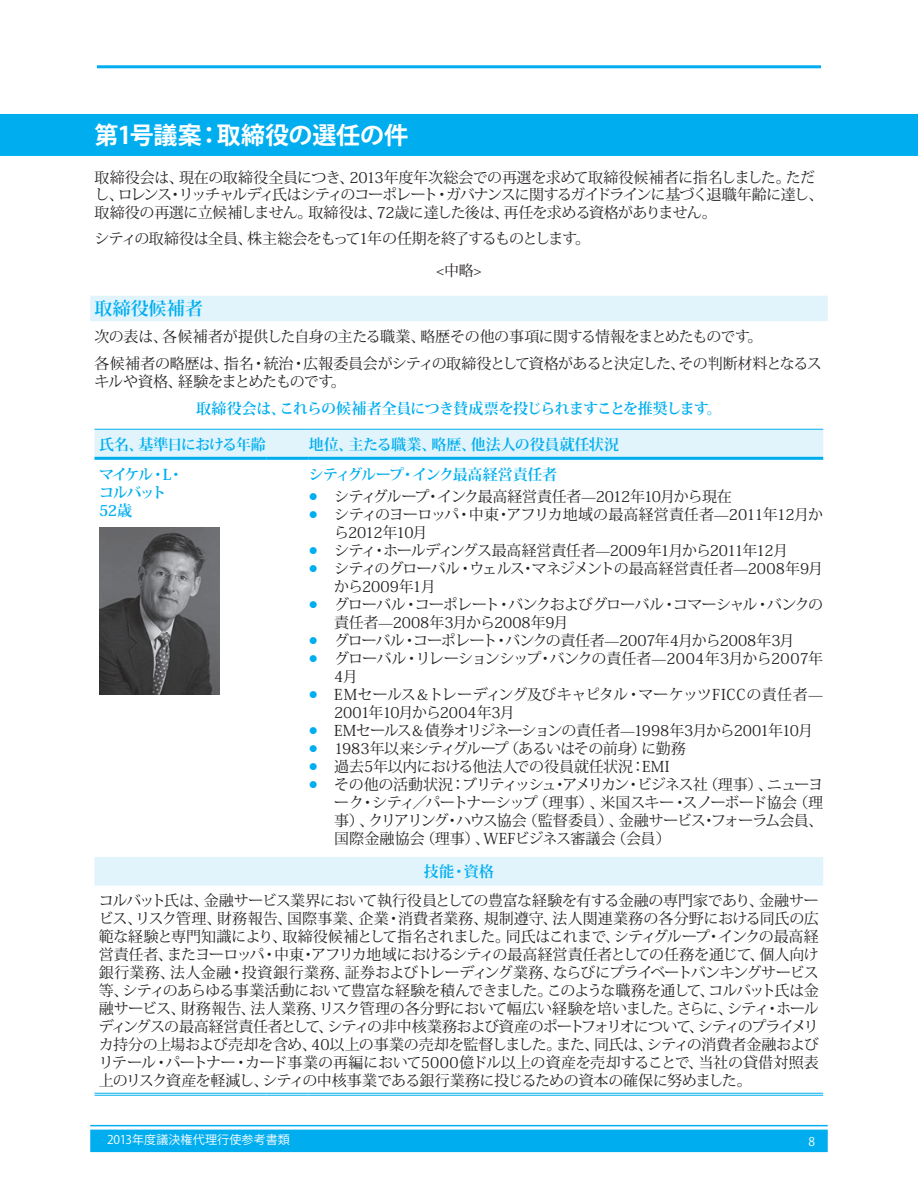
<style>
.page{position:relative;width:918px;height:1188px;background:#fff}
.page>*{position:absolute;margin:0;border:0;box-sizing:border-box;transform-origin:0 0}
.t1{font:700 24px "Koz Go Pro";letter-spacing:-.01em;color:#fff}
.t2{font:700 18px "Koz Min Pro";letter-spacing:.01em;color:#00aeef}
.t3{font:15px/18px "Koz Min Pro";letter-spacing:-.04em;color:#231f20}
.t4{font:700 15px "Koz Min Pro";letter-spacing:-.035em;color:#00aeef}
.t5{font:15px "Koz Min Pro";letter-spacing:-.07em;color:#231f20}
.t6{font:15px/18px "Koz Min Pro";letter-spacing:-.015em;color:#231f20}
.t7{font:15px "Koz Min Pro";letter-spacing:-.06em;color:#231f20}
.t8{font:15px "Koz Min Pro";letter-spacing:-.02em;color:#231f20}
.t9{font:700 15px "Koz Min Pro";letter-spacing:-.005em;color:#00aeef}
.t10{font:700 15px/18px "Koz Min Pro";letter-spacing:-.09em;color:#00aeef}
.t11{font:700 15px "Koz Min Pro";letter-spacing:-.06em;color:#00aeef}
.t12{font:12px "Koz Go Pro";letter-spacing:.01em;color:#fff}
.s1{color:#00aeef}
</style>
<div class="page">
<hr style="left:90px;top:1125px;width:738px;height:1px;background:#00aeef">
<div style="left:90px;top:1130px;width:738px;height:22px;background:#00aeef"></div>
<hr style="left:97px;top:65px;width:724px;height:3px;background:#00aeef">
<div style="left:0;top:114px;width:918px;height:42px;background:#00aeef"></div>
<div style="left:90px;top:296px;width:738px;height:25px;background:#e1f4fc"></div>
<svg style="left:94px;top:430px;width:729px;height:456px"></svg>
<hr style="left:99px;top:429px;width:167px;height:1px;background:#00aeef">
<hr style="left:266px;top:429px;width:43px;height:1px;background:#00aeef">
<hr style="left:309px;top:429px;width:514px;height:1px;background:#00aeef">
<svg style="left:94px;top:457px;width:5px;height:3px"></svg>
<hr style="left:99px;top:457px;width:167px;height:3px;background:#00aeef">
<hr style="left:266px;top:457px;width:43px;height:3px;background:#00aeef">
<hr style="left:309px;top:457px;width:514px;height:3px;background:#00aeef">
<svg style="left:94px;top:1093px;width:5px;height:3px"></svg>
<hr style="left:99px;top:1093px;width:167px;height:1px;background:#00aeef">
<hr style="left:99px;top:1095px;width:167px;height:1px;background:#00aeef">
<hr style="left:266px;top:1093px;width:43px;height:1px;background:#00aeef">
<hr style="left:266px;top:1095px;width:43px;height:1px;background:#00aeef">
<hr style="left:309px;top:1093px;width:514px;height:1px;background:#00aeef">
<hr style="left:309px;top:1095px;width:514px;height:1px;background:#00aeef">
<img style="left:99px;top:528px;width:120px;height:166px">
<svg style="left:318px;top:501px;width:12px;height:1px"></svg>
<svg style="left:318px;top:519px;width:12px;height:1px"></svg>
<svg style="left:318px;top:555px;width:12px;height:1px"></svg>
<svg style="left:318px;top:573px;width:12px;height:1px"></svg>
<svg style="left:318px;top:609px;width:12px;height:1px"></svg>
<svg style="left:318px;top:645px;width:12px;height:1px"></svg>
<svg style="left:318px;top:663px;width:12px;height:1px"></svg>
<svg style="left:318px;top:699px;width:12px;height:1px"></svg>
<svg style="left:318px;top:735px;width:12px;height:1px"></svg>
<svg style="left:318px;top:753px;width:12px;height:1px"></svg>
<svg style="left:318px;top:771px;width:12px;height:1px"></svg>
<svg style="left:318px;top:789px;width:12px;height:1px"></svg>
<h1 class="t1" style="left:94px;top:119px;width:315px">第1号議案：取締役の選任の件</h1>
<p class="t3" style="left:94px;top:168px;width:731px">取締役会は、現在の取締役全員につき、2013年度年次総会での再選を求めて取締役候補者に指名しました。ただし、ロレンス・リッチャルディ氏はシティのコーポレート・ガバナンスに関するガイドラインに基づく退職年齢に達し、取締役の再選に立候補しません。取締役は、72歳に達した後は、再任を求める資格がありません。</p>
<p class="t3" style="left:436px;top:223px;width:155px;line-height:31.2px;text-indent:-342px">シティの取締役は全員、株主総会をもって1年の任期を終了するものとします。&lt;中略&gt;</p>
<p class="t2" style="left:94px;top:295px;width:110px">取締役候補者</p>
<p class="t3" style="left:94px;top:322px;width:729px;line-height:27px">次の表は、各候補者が提供した自身の主たる職業、略歴その他の事項に関する情報をまとめたものです。<br>各候補者の略歴は、指名・統治・広報委員会がシティの取締役として資格があると決定した、その判断材料となるス</p>
<p class="t5" style="left:94px;top:371px;width:253px">キルや資格、経験をまとめたものです。</p>
<p class="t4" style="left:196px;top:397px;width:527px">取締役会は、これらの候補者全員につき賛成票を投じられますことを推奨します。</p>
<p class="t11" style="left:99px;top:433px;width:168px">氏名、基準日における年齢</p>
<p class="t9" style="left:309px;top:433px;width:312px">地位、主たる職業、略歴、他法人の役員就任状況</p>
<p class="t10" style="left:99px;top:465px;width:86px">マイケル・L・コルバット<br>52歳</p>
<p class="t4" style="left:309px;top:464px;width:250px">シティグループ・インク最高経営責任者</p>
<p class="t7" style="left:309px;top:486px;width:425px"><span class="s1">●</span> シティグループ・インク最高経営責任者—2012年10月から現在</p>
<p class="t3" style="left:334px;top:505px;width:490px;text-indent:-26px"><span class="s1">●</span> シティのヨーロッパ・中東・アフリカ地域の最高経営責任者—2011年12月から2012年10月</p>
<p class="t3" style="left:309px;top:541px;width:481px"><span class="s1">●</span> シティ・ホールディングス最高経営責任者—2009年1月から2011年12月</p>
<p class="t3" style="left:334px;top:559px;width:490px;text-indent:-26px"><span class="s1">●</span> シティのグローバル・ウェルス・マネジメントの最高経営責任者—2008年9月から2009年1月</p>
<p class="t3" style="left:334px;top:595px;width:490px;text-indent:-26px"><span class="s1">●</span> グローバル・コーポレート・バンクおよびグローバル・コマーシャル・バンクの責任者—2008年3月から2008年9月</p>
<p class="t3" style="left:309px;top:631px;width:487px"><span class="s1">●</span> グローバル・コーポレート・バンクの責任者—2007年4月から2008年3月</p>
<p class="t3" style="left:334px;top:649px;width:490px;text-indent:-26px"><span class="s1">●</span> グローバル・リレーションシップ・バンクの責任者—2004年3月から2007年<br>4月</p>
<p class="t6" style="left:334px;top:685px;width:490px;text-indent:-26px"><span class="s1">●</span> EMセールス＆トレーディング及びキャピタル・マーケッツFICCの責任者—<br>2001年10月から2004年3月</p>
<p class="t5" style="left:309px;top:720px;width:506px"><span class="s1">●</span> EMセールス＆債券オリジネーションの責任者—1998年3月から2001年10月</p>
<p class="t3" style="left:309px;top:739px;width:379px"><span class="s1">●</span> 1983年以来シティグループ（あるいはその前身）に勤務</p>
<p class="t8" style="left:309px;top:756px;width:362px"><span class="s1">●</span> 過去5年以内における他法人での役員就任状況：EMI</p>
<p class="t3" style="left:334px;top:775px;width:490px;text-align:justify;text-indent:-26px"><span class="s1">●</span> その他の活動状況：ブリティッシュ・アメリカン・ビジネス社（理事）、ニューヨーク・シティ／パートナーシップ（理事）、米国スキー・スノーボード協会（理事）、クリアリング・ハウス協会（監督委員）、金融サービス・フォーラム会員、国際金融協会（理事）、WEFビジネス審議会（会員）</p>
<p class="t4" style="left:424px;top:861px;width:72px">技能・資格</p>
<p class="t3" style="left:99px;top:891px;width:722px;text-align:justify">コルバット氏は、金融サービス業界において執行役員としての豊富な経験を有する金融の専門家であり、金融サービス、リスク管理、財務報告、国際事業、企業・消費者業務、規制遵守、法人関連業務の各分野における同氏の広範な経験と専門知識により、取締役候補として指名されました。同氏はこれまで、シティグループ・インクの最高経営責任者、またヨーロッパ・中東・アフリカ地域におけるシティの最高経営責任者としての任務を通じて、個人向け銀行業務、法人金融・投資銀行業務、証券およびトレーディング業務、ならびにプライベートバンキングサービス等、シティのあらゆる事業活動において豊富な経験を積んできました。このような職務を通して、コルバット氏は金融サービス、財務報告、法人業務、リスク管理の各分野において幅広い経験を培いました。さらに、シティ・ホールディングスの最高経営責任者として、シティの非中核業務および資産のポートフォリオについて、シティのプライメリカ持分の上場および売却を含め、40以上の事業の売却を監督しました。また、同氏は、シティの消費者金融およびリテール・パートナー・カード事業の再編において5000億ドル以上の資産を売却することで、当社の貸借対照表上のリスク資産を軽減し、シティの中核事業である銀行業務に投じるための資本の確保に努めました。</p>
<p class="t12" style="left:107px;top:1132px;width:184px">2013年度議決権代理行使参考書類</p>
<p class="t12" style="left:808px;top:1133px;width:8px">8</p>
</div>
